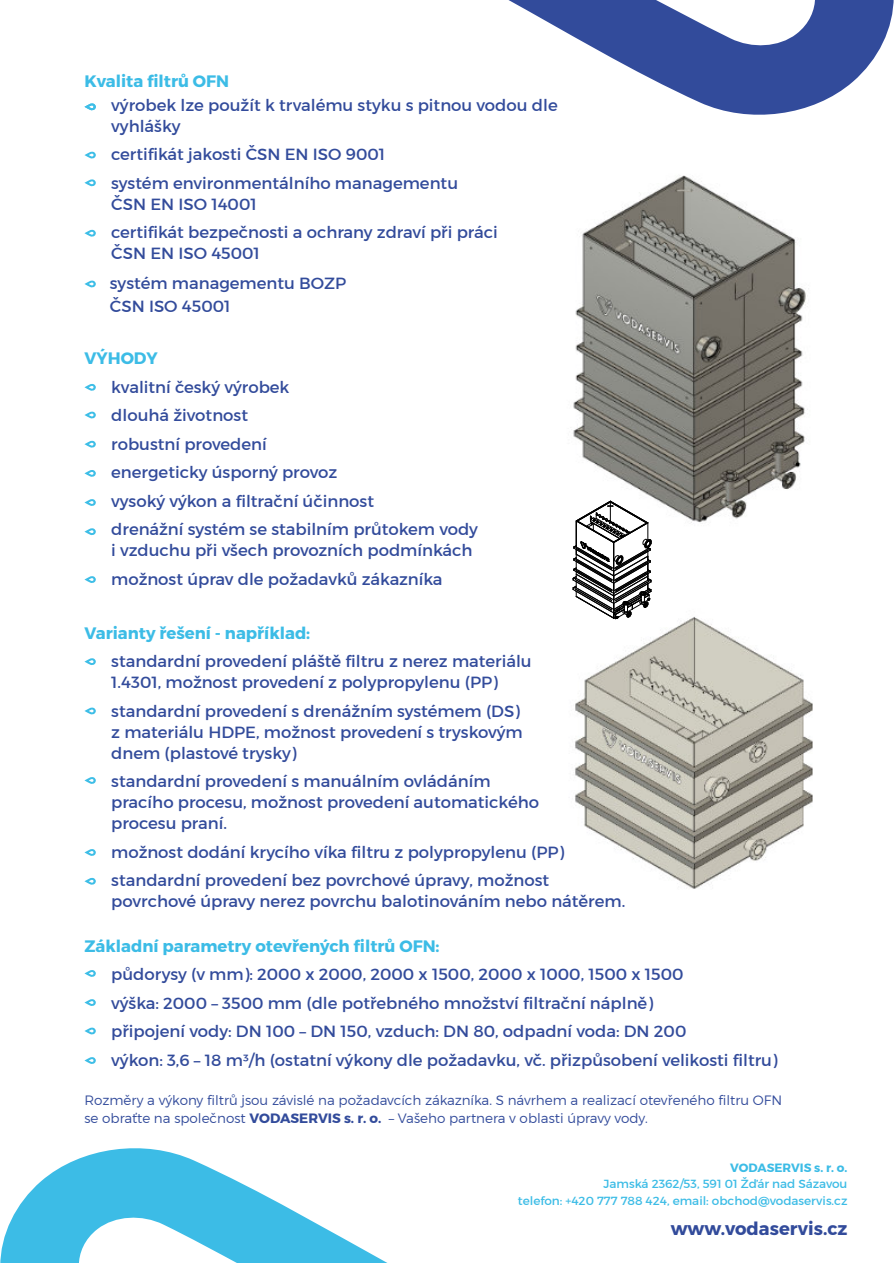
<style>
.page{position:relative;width:894px;height:1263px;background:#fff}
.page>*{position:absolute;margin:0;border:0;box-sizing:border-box;transform-origin:0 0}
.t1{font:700 18px "Montserrat";color:#324b9b}
.t2{font:16.5px/28.5px "Montserrat";color:#324b9b}
.t3{font:700 16.5px "Montserrat";color:#3cbce6}
.t4{font:300 13.5px/18px "Montserrat";color:#324b9b}
.t5{font:12px/16.5px "Montserrat";color:#3cbce6;text-align:right}
.t6{font:700 12px "Montserrat";color:#3cbce6}
.s1{font-weight:700}
</style>
<div class="page">
<svg style="left:0;top:1148px;width:388px;height:115px;fill:#3cbce6"></svg>
<svg style="left:508px;top:0;width:385px;height:115px;fill:#324b9b"></svg>
<img style="left:573px;top:175px;width:236px;height:348px">
<img style="left:575px;top:616px;width:238px;height:273px">
<svg style="left:84px;top:103px;width:12px;height:8px"></svg>
<svg style="left:84px;top:151px;width:12px;height:8px"></svg>
<svg style="left:84px;top:179px;width:12px;height:7px"></svg>
<svg style="left:84px;top:230px;width:12px;height:7px"></svg>
<svg style="left:84px;top:280px;width:12px;height:8px"></svg>
<svg style="left:84px;top:384px;width:12px;height:7px"></svg>
<svg style="left:84px;top:411px;width:12px;height:8px"></svg>
<svg style="left:84px;top:441px;width:12px;height:7px"></svg>
<svg style="left:84px;top:470px;width:12px;height:7px"></svg>
<svg style="left:84px;top:499px;width:12px;height:7px"></svg>
<svg style="left:84px;top:528px;width:12px;height:7px"></svg>
<svg style="left:84px;top:576px;width:12px;height:7px"></svg>
<svg style="left:84px;top:658px;width:12px;height:7px"></svg>
<svg style="left:84px;top:707px;width:12px;height:8px"></svg>
<svg style="left:84px;top:777px;width:12px;height:7px"></svg>
<svg style="left:84px;top:849px;width:12px;height:7px"></svg>
<svg style="left:84px;top:878px;width:12px;height:7px"></svg>
<svg style="left:84px;top:970px;width:12px;height:7px"></svg>
<svg style="left:84px;top:999px;width:12px;height:7px"></svg>
<svg style="left:84px;top:1027px;width:12px;height:8px"></svg>
<svg style="left:84px;top:1057px;width:12px;height:7px"></svg>
<svg style="left:573px;top:501px;width:79px;height:118px"></svg>
<p class="t3" style="left:84px;top:71px;width:146px">Kvalita filtrů OFN</p>
<p class="t2" style="left:111px;top:94px;width:448px;line-height:21px">výrobek lze použít k trvalému styku s pitnou vodou dle vyhlášky</p>
<p class="t2" style="left:111px;top:140px;width:348px">certifikát jakosti ČSN EN ISO 9001<br>systém environmentálního managementu</p>
<p class="t2" style="left:111px;top:189px;width:388px">ČSN EN ISO 14001<br>certifikát bezpečnosti a ochrany zdraví při práci</p>
<p class="t2" style="left:110px;top:238px;width:238px;line-height:30px">ČSN EN ISO 45001<br>systém managementu BOZP</p>
<p class="t2" style="left:110px;top:291px;width:122px">ČSN ISO 45001</p>
<p class="t3" style="left:84px;top:348px;width:75px">VÝHODY</p>
<p class="t2" style="left:111px;top:372px;width:368px">kvalitní český výrobek<br>dlouhá životnost<br>robustní provedení<br>energeticky úsporný provoz<br>vysoký výkon a filtrační účinnost<br>drenážní systém se stabilním průtokem vody</p>
<p class="t2" style="left:111px;top:536px;width:363px">i vzduchu při všech provozních podmínkách možnost úprav dle požadavků zákazníka</p>
<p class="t3" style="left:84px;top:623px;width:227px">Varianty řešení - například:</p>
<p class="t2" style="left:111px;top:651px;width:422px;line-height:21px">standardní provedení pláště filtru z nerez materiálu<br>1.4301, možnost provedení z polypropylenu (PP)</p>
<p class="t2" style="left:111px;top:700px;width:413px;line-height:21px">standardní provedení s drenážním systémem (DS) z materiálu HDPE, možnost provedení s tryskovým dnem (plastové trysky)</p>
<p class="t2" style="left:111px;top:771px;width:429px;line-height:21px">standardní provedení s manuálním ovládáním pracího procesu, možnost provedení automatického procesu praní.</p>
<p class="t2" style="left:111px;top:837px;width:454px">možnost dodání krycího víka filtru z polypropylenu (PP) standardní provedení bez povrchové úpravy, možnost</p>
<p class="t2" style="left:111px;top:887px;width:515px">povrchové úpravy nerez povrchu balotinováním nebo nátěrem.</p>
<p class="t3" style="left:84px;top:936px;width:356px">Základní parametry otevřených filtrů OFN:</p>
<p class="t2" style="left:111px;top:960px;width:668px">půdorysy (v mm): 2000 x 2000, 2000 x 1500, 2000 x 1000, 1500 x 1500<br>výška: 2000 – 3500 mm (dle potřebného množství filtrační náplně)<br>připojení vody: DN 100 – DN 150, vzduch: DN 80, odpadní voda: DN 200<br>výkon: 3,6 – 18 m³/h (ostatní výkony dle požadavku, vč. přizpůsobení velikosti filtru)</p>
<p class="t4" style="left:84px;top:1091px;width:699px">Rozměry a výkony filtrů jsou závislé na požadavcích zákazníka. S návrhem a realizací otevřeného filtru OFN se obraťte na společnost <span class="s1">VODASERVIS s. r. o.</span> – Vašeho partnera v oblasti úpravy vody.</p>
<p class="t6" style="left:730px;top:1160px;width:119px">VODASERVIS s. r. o.</p>
<p class="t5" style="left:518px;top:1176px;width:331px">Jamská 2362/53, 591 01 Žďár nad Sázavou<br>telefon: +420 777 788 424, email: obchod@vodaservis.cz</p>
<p class="t1" style="left:670px;top:1217px;width:178px">www.vodaservis.cz</p>
</div>
